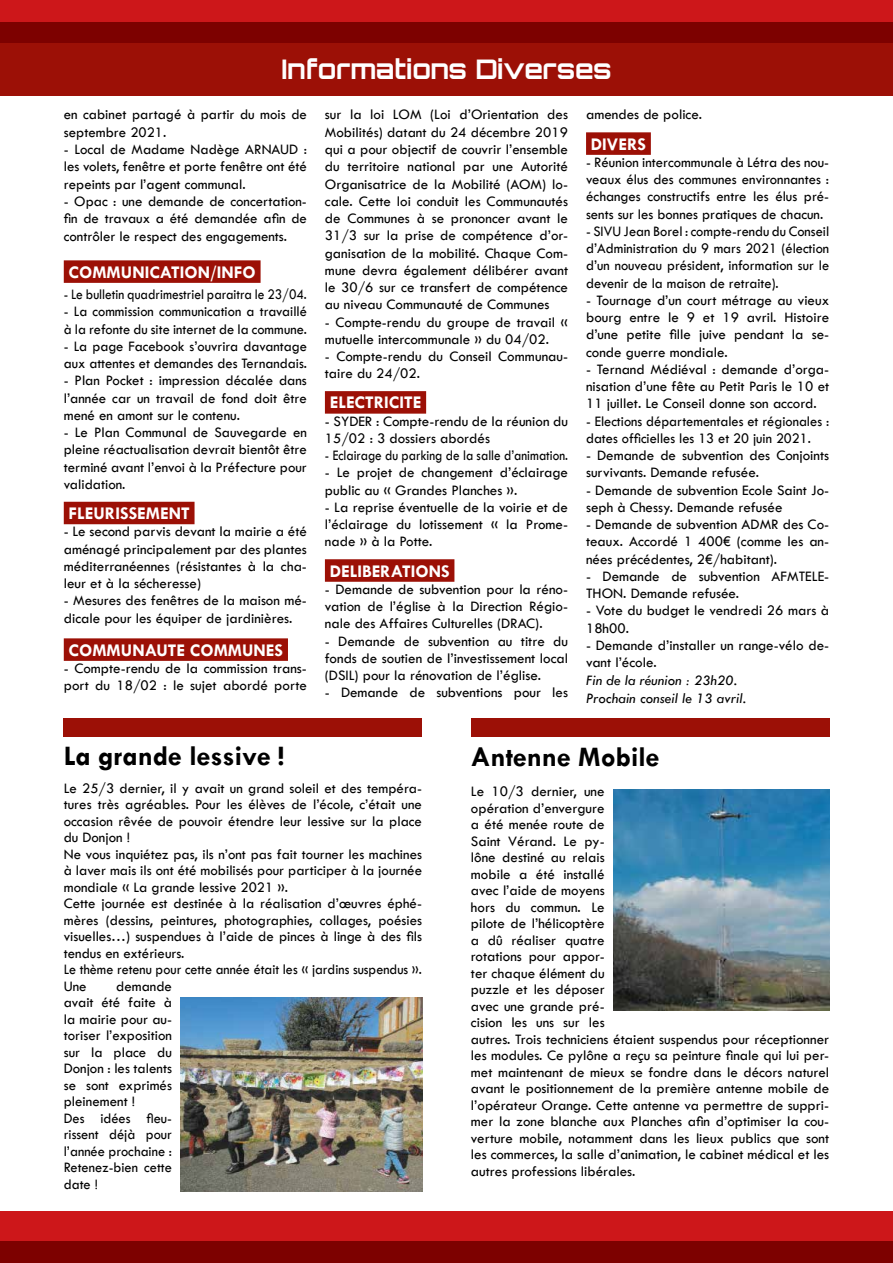
<style>
.page{position:relative;width:893px;height:1263px;background:#fff}
.page>*{position:absolute;margin:0;border:0;box-sizing:border-box;transform-origin:0 0}
.t1{font:700 28.5px "Tw Cen";color:#000}
.t2{font:700 27px "Orbitron";letter-spacing:-.005em;color:#fff}
.t3{font:700 18px "Tw Cen";color:#fff}
.t4{font:15px/17.2px "Tw Cen";color:#000}
.t5{font:15px/17.2px "Tw Cen";color:#000;scale:.96 1}
.t6{font:italic 15px/18px "Tw Cen";color:#000}
.t7{font:15px "Tw Cen";color:#000;scale:.9 1}
.t8{font:15px "Tw Cen";color:#000;scale:.88 1}
</style>
<div class="page">
<div style="left:0;top:1211px;width:893px;height:51px;background:#cd171a"></div>
<div style="left:0;top:0;width:893px;height:43px;background:#cd171a"></div>
<div style="left:0;top:1242px;width:893px;height:21px;background:#7d0100"></div>
<svg style="left:0;top:22px;width:893px;height:74px;background:#930b04"></svg>
<div style="left:64px;top:719px;width:358px;height:18px;background:#9c1006"></div>
<div style="left:471px;top:719px;width:358px;height:18px;background:#9c1006"></div>
<img style="left:180px;top:998px;width:242px;height:193px">
<img style="left:613px;top:789px;width:216px;height:221px">
<div style="left:64px;top:260px;width:197px;height:23px;background:#9c1006"></div>
<div style="left:64px;top:502px;width:131px;height:22px;background:#9c1006"></div>
<div style="left:64px;top:638px;width:224px;height:23px;background:#9c1006"></div>
<div style="left:325px;top:391px;width:101px;height:23px;background:#9c1006"></div>
<div style="left:325px;top:559px;width:129px;height:23px;background:#9c1006"></div>
<div style="left:586px;top:132px;width:65px;height:23px;background:#9c1006"></div>
<h2 class="t2" style="left:281px;top:53px;width:332px">Informations Diverses</h2>
<p class="t4" style="left:64px;top:106px;width:245px">en cabinet partagé à partir du mois de septembre 2021.</p>
<p class="t4" style="left:64px;top:141px;width:245px;text-align:justify">- Local de Madame Nadège ARNAUD : les volets, fenêtre et porte fenêtre ont été repeints par l’agent communal.</p>
<p class="t4" style="left:64px;top:192px;width:245px;line-height:17.7px;text-align:justify">- Opac : une demande de concertation&shy;fin de travaux a été demandée afin de contrôler le respect des engagements.</p>
<p class="t3" style="left:69px;top:261px;width:189px">COMMUNICATION/INFO</p>
<p class="t7" style="left:64px;top:285px;width:272px">- Le bulletin quadrimestriel paraitra le 23/04.</p>
<p class="t5" style="left:64px;top:303px;width:255px">- La commission communication a travaillé à la refonte du site internet de la commune.</p>
<p class="t4" style="left:64px;top:337px;width:245px">- La page Facebook s’ouvrira davantage aux attentes et demandes des Ternandais.</p>
<p class="t4" style="left:64px;top:372px;width:245px;text-align:justify">- Plan Pocket : impression décalée dans l’année car un travail de fond doit être mené en amont sur le contenu.</p>
<p class="t4" style="left:64px;top:424px;width:245px;text-align:justify">- Le Plan Communal de Sauvegarde en pleine réactualisation devrait bientôt être terminé avant l’envoi à la Préfecture pour validation.</p>
<p class="t3" style="left:69px;top:502px;width:123px">FLEURISSEMENT</p>
<p class="t4" style="left:64px;top:523px;width:245px;text-align:justify">- Le second parvis devant la mairie a été aménagé principalement par des plantes méditerranéennes (résistantes à la cha&shy;leur et à la sécheresse)</p>
<p class="t4" style="left:64px;top:592px;width:245px">- Mesures des fenêtres de la maison mé&shy;dicale pour les équiper de jardinières.</p>
<p class="t3" style="left:69px;top:639px;width:216px">COMMUNAUTE COMMUNES</p>
<p class="t4" style="left:64px;top:659px;width:245px">- Compte-rendu de la commission trans&shy;port du 18/02 : le sujet abordé porte</p>
<p class="t4" style="left:325px;top:106px;width:245px;text-align:justify">sur la loi LOM (Loi d’Orientation des Mobilités) datant du 24 décembre 2019 qui a pour objectif de couvrir l’ensemble du territoire national par une Autorité Organisatrice de la Mobilité (AOM) lo&shy;cale. Cette loi conduit les Communautés de Communes à se prononcer avant le 31/3 sur la prise de compétence d’or&shy;ganisation de la mobilité. Chaque Com&shy;mune devra également délibérer avant le 30/6 sur ce transfert de compétence au niveau Communauté de Communes</p>
<p class="t4" style="left:325px;top:313px;width:245px">- Compte-rendu du groupe de travail « mutuelle intercommunale » du 04/02.</p>
<p class="t4" style="left:325px;top:348px;width:245px">- Compte-rendu du Conseil Communau&shy;taire du 24/02.</p>
<p class="t3" style="left:330px;top:392px;width:93px">ELECTRICITE</p>
<p class="t4" style="left:325px;top:412px;width:245px">- SYDER : Compte-rendu de la réunion du<br>15/02 : 3 dossiers abordés</p>
<p class="t8" style="left:325px;top:446px;width:278px">- Eclairage du parking de la salle d’animation.</p>
<p class="t4" style="left:325px;top:464px;width:245px">- Le projet de changement d’éclairage public au « Grandes Planches ».</p>
<p class="t4" style="left:325px;top:498px;width:245px;text-align:justify">- La reprise éventuelle de la voirie et de l’éclairage du lotissement « la Prome&shy;nade » à la Potte.</p>
<p class="t3" style="left:330px;top:560px;width:121px">DELIBERATIONS</p>
<p class="t4" style="left:325px;top:580px;width:245px;text-align:justify">- Demande de subvention pour la réno&shy;vation de l’église à la Direction Régio&shy;nale des Affaires Culturelles (DRAC).</p>
<p class="t4" style="left:325px;top:632px;width:245px;text-align:justify">- Demande de subvention au titre du fonds de soutien de l’investissement local (DSIL) pour la rénovation de l’église.</p>
<p class="t4" style="left:325px;top:684px;width:245px">- Demande de subventions pour les</p>
<p class="t4" style="left:586px;top:106px;width:117px">amendes de police.</p>
<p class="t3" style="left:591px;top:133px;width:57px">DIVERS</p>
<p class="t4" style="left:586px;top:153px;width:245px;text-align:justify">- Réunion intercommunale à Létra des nou&shy;veaux élus des communes environnantes : échanges constructifs entre les élus pré&shy;sents sur les bonnes pratiques de chacun.</p>
<p class="t5" style="left:586px;top:222px;width:255px;text-align:justify">- SIVU Jean Borel : compte-rendu du Conseil d’Administration du 9 mars 2021 (élection d’un nouveau président, information sur le devenir de la maison de retraite).</p>
<p class="t4" style="left:586px;top:291px;width:245px;text-align:justify">- Tournage d’un court métrage au vieux bourg entre le 9 et 19 avril. Histoire d’une petite fille juive pendant la se&shy;conde guerre mondiale.</p>
<p class="t4" style="left:586px;top:360px;width:245px;text-align:justify">- Ternand Médiéval : demande d’orga&shy;nisation d’une fête au Petit Paris le 10 et 11 juillet. Le Conseil donne son accord.</p>
<p class="t5" style="left:586px;top:412px;width:255px">- Elections départementales et régionales : dates officielles les 13 et 20 juin 2021.</p>
<p class="t4" style="left:586px;top:447px;width:245px">- Demande de subvention des Conjoints survivants. Demande refusée.</p>
<p class="t4" style="left:586px;top:481px;width:245px">- Demande de subvention Ecole Saint Jo&shy;seph à Chessy. Demande refusée</p>
<p class="t4" style="left:586px;top:516px;width:245px;text-align:justify">- Demande de subvention ADMR des Co&shy;teaux. Accordé 1 400€ (comme les an&shy;nées précédentes, 2€/habitant).</p>
<p class="t4" style="left:586px;top:567px;width:245px">- Demande de subvention AFMTELE-<br>THON. Demande refusée.</p>
<p class="t4" style="left:586px;top:602px;width:245px">- Vote du budget le vendredi 26 mars à<br>18h00.</p>
<p class="t4" style="left:586px;top:636px;width:245px">- Demande d’installer un range-vélo de&shy;vant l’école.</p>
<p class="t6" style="left:586px;top:671px;width:161px">Fin de la réunion : 23h20.<br>Prochain conseil le 13 avril.</p>
<h1 class="t1" style="left:64px;top:738px;width:222px">La grande lessive !</h1>
<h1 class="t1" style="left:471px;top:739px;width:190px">Antenne Mobile</h1>
<p class="t4" style="left:64px;top:780px;width:360px;line-height:16.5px">Le 25/3 dernier, il y avait un grand soleil et des tempéra&shy;tures très agréables. Pour les élèves de l’école, c’était une occasion rêvée de pouvoir étendre leur lessive sur la place du Donjon !<br>Ne vous inquiétez pas, ils n’ont pas fait tourner les machines à laver mais ils ont été mobilisés pour participer à la journée mondiale « La grande lessive 2021 ».<br>Cette journée est destinée à la réalisation d’œuvres éphé&shy;mères (dessins, peintures, photographies, collages, poésies visuelles…) suspendues à l’aide de pinces à linge à des fils tendus en extérieurs.<br>Le thème retenu pour cette année était les « jardins suspendus ».<br>Une</p>
<p class="t4" style="left:64px;top:978px;width:110px;line-height:16.5px;text-indent:52px">demande avait été faite à la mairie pour au&shy;toriser l’exposition sur la place du<br>Donjon : les talents se sont exprimés pleinement !<br>Des idées fleu&shy;rissent déjà pour l’année prochaine :<br>Retenez-bien cette date !</p>
<p class="t4" style="left:471px;top:783px;width:360px;line-height:16.5px">Le 10/3 dernier, une<br>opération d’envergure<br>a été menée route de<br>Saint Vérand. Le py-<br>lône destiné au relais<br>mobile a été installé<br>avec l’aide de moyens<br>hors du commun. Le<br>pilote de l’hélicoptère<br>a dû réaliser quatre<br>rotations pour appor-<br>ter chaque élément du<br>puzzle et les déposer<br>avec une grande pré-<br>cision les uns sur les<br>autres. Trois techniciens étaient suspendus pour réceptionner les modules. Ce pylône a reçu sa peinture finale qui lui per&shy;met maintenant de mieux se fondre dans le décors naturel avant le positionnement de la première antenne mobile de l’opérateur Orange. Cette antenne va permettre de suppri&shy;mer la zone blanche aux Planches afin d’optimiser la cou&shy;verture mobile, notamment dans les lieux publics que sont les commerces, la salle d’animation, le cabinet médical et les autres professions libérales.</p>
</div>
